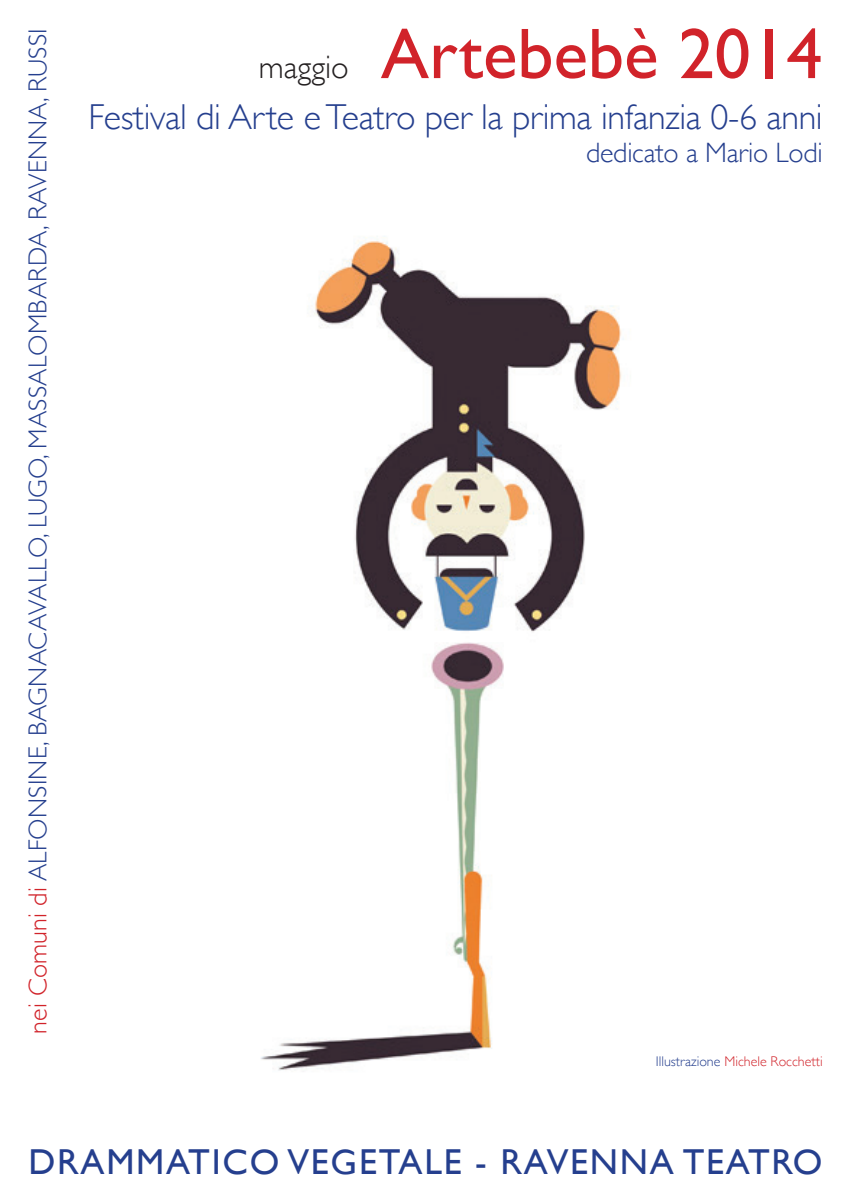
<style>
.page{position:relative;width:851px;height:1202px;background:#fff}
.page>*{position:absolute;margin:0;border:0;box-sizing:border-box;transform-origin:0 0}
.t1{font:72px "Gill Sans";color:#d1232a}
.t2{font:300 36px "Gill Sans";letter-spacing:-.01em;color:#253f8e}
.t3{font:36px "Gill Sans";letter-spacing:.05em;color:#253f8e}
.t4{font:300 28px "Gill Sans";letter-spacing:-.01em;color:#253f8e}
.t5{font:300 26px "Gill Sans";letter-spacing:.01em;color:#253f8e}
.t6{font:300 14px "Gill Sans";color:#d1232a}
.s1{color:#d1232a}
.s2{font-weight:300;font-size:32.4px;color:#231f20}
.s3{color:#253f8e}
</style>
<div class="page">
<img style="left:260px;top:236px;width:364px;height:835px">
<p class="t5" style="left:17px;top:1034px;width:1007px;rotate:-90deg"><span class="s1">nei Comuni di</span> ALFONSINE, BAGNACAVALLO, LUGO, MASSALOMBARDA, RAVENNA, RUSSI</p>
<h1 class="t1" style="left:259px;top:11px;width:565px"><span class="s2">maggio</span> Artebebè 2014</h1>
<h2 class="t2" style="left:88px;top:88px;width:735px">Festival di Arte e Teatro per la prima infanzia 0-6 anni</h2>
<p class="t4" style="left:586px;top:131px;width:238px">dedicato a Mario Lodi</p>
<p class="t6" style="left:655px;top:1050px;width:168px"><span class="s3">Illustrazione</span> Michele Rocchetti</p>
<h2 class="t3" style="left:28px;top:1140px;width:795px">DRAMMATICO VEGETALE - RAVENNA TEATRO</h2>
</div>
